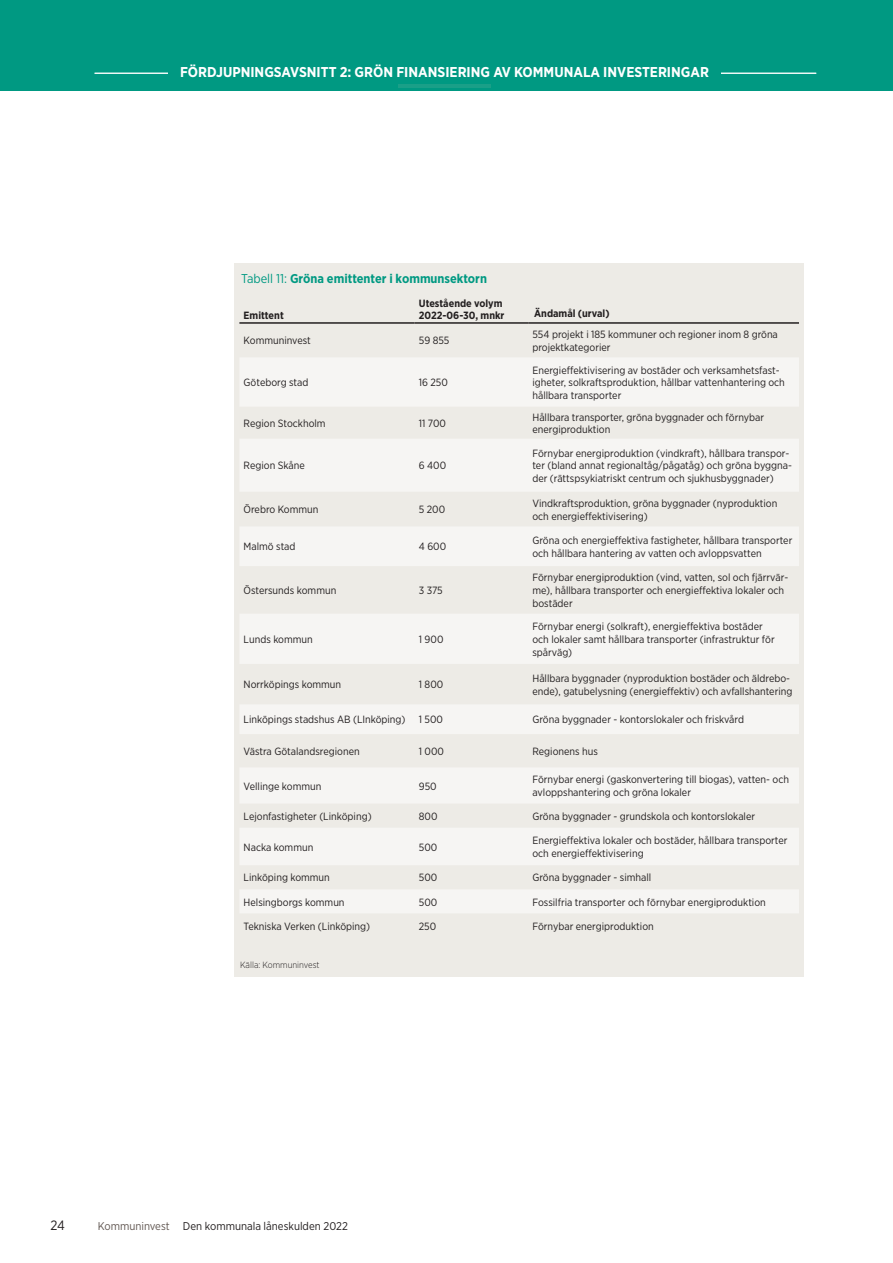
<style>
.page{position:relative;width:893px;height:1263px;background:#fff}
.page>*{position:absolute;margin:0;border:0;box-sizing:border-box;transform-origin:0 0}
.t1{font:700 14.25px "Gotham Narrow";color:#fff}
.t2{font:13.5px "Gotham Narrow";color:#231f20}
.Rubrik_tabell_och_fi{font:700 12.75px "Gotham Narrow";color:#009982}
.t3{font:11.25px "Gotham Narrow";color:#231f20}
.Brödtext{font:10.5px/12.6px "Gotham Narrow";color:#231f20}
.Brödtext-2{font:700 10.5px/12px "Gotham Narrow";color:#231f20}
.Brödtext-3{font:300 9px "Gotham Narrow";color:#231f20}
.s1{font-weight:400}
.s2{color:#615752}
</style>
<div class="page">
<div style="left:0;top:0;width:893px;height:90px;background:#009982"></div>
<div style="left:234px;top:264px;width:570px;height:713px;background:#edebe6"></div>
<svg style="left:240px;top:358px;width:559px;height:555px;fill:#f6f5f3"></svg>
<hr style="left:239px;top:322px;width:176px;height:2px;background:#231f20">
<hr style="left:415px;top:322px;width:113px;height:2px;background:#231f20">
<hr style="left:528px;top:322px;width:271px;height:2px;background:#231f20">
<div style="left:398px;top:68px;width:93px;height:20px;background:#1a9f88"></div>
<hr style="left:95px;top:73px;width:721px;height:1px;background:#fff">
<div style="left:168px;top:66px;width:553px;height:18px;background:#009982"></div>
<p class="t1" style="left:180px;top:63px;width:530px">FÖRDJUPNINGSAVSNITT 2: GRÖN FINANSIERING AV KOMMUNALA INVESTERINGAR</p>
<p class="t1" style="left:417px;top:66px;width:56px">KAPITEL</p>
<p class="Rubrik_tabell_och_fi" style="left:241px;top:271px;width:247px"><span class="s1">Tabell 11:</span> Gröna emittenter i kommunsektorn</p>
<p class="Brödtext-2" style="left:244px;top:309px;width:42px">Emittent</p>
<p class="Brödtext-2" style="left:419px;top:297px;width:87px">Utestående volym<br>2022-06-30, mnkr</p>
<p class="Brödtext-2" style="left:534px;top:307px;width:77px">Ändamål (urval)</p>
<p class="Brödtext" style="left:244px;top:334px;width:69px">Kommuninvest</p>
<p class="Brödtext" style="left:419px;top:334px;width:32px">59 855</p>
<p class="Brödtext" style="left:532px;top:328px;width:247px">554 projekt i 185 kommuner och regioner inom 8 gröna projektkategorier</p>
<p class="Brödtext" style="left:244px;top:376px;width:66px">Göteborg stad</p>
<p class="Brödtext" style="left:419px;top:376px;width:31px">16 250</p>
<p class="Brödtext" style="left:532px;top:363px;width:254px">Energieffektivisering av bostäder och verksamhetsfast&shy;igheter, solkraftsproduktion, hållbar vattenhantering och hållbara transporter</p>
<p class="Brödtext" style="left:244px;top:417px;width:83px">Region Stockholm</p>
<p class="Brödtext" style="left:419px;top:417px;width:29px">11 700</p>
<p class="Brödtext" style="left:532px;top:410px;width:233px">Hållbara transporter, gröna byggnader och förnybar energiproduktion</p>
<p class="Brödtext" style="left:244px;top:459px;width:63px">Region Skåne</p>
<p class="Brödtext" style="left:419px;top:459px;width:29px">6 400</p>
<p class="Brödtext" style="left:532px;top:447px;width:261px">Förnybar energiproduktion (vindkraft), hållbara transpor&shy;ter (bland annat regionaltåg/pågatåg) och gröna byggna&shy;der (rättspsykiatriskt centrum och sjukhusbyggnader)</p>
<p class="Brödtext" style="left:244px;top:503px;width:76px">Örebro Kommun</p>
<p class="Brödtext" style="left:419px;top:503px;width:28px">5 200</p>
<p class="Brödtext" style="left:532px;top:497px;width:246px">Vindkraftsproduktion, gröna byggnader (nyproduktion och energieffektivisering)</p>
<p class="Brödtext" style="left:244px;top:540px;width:53px">Malmö stad</p>
<p class="Brödtext" style="left:419px;top:540px;width:29px">4 600</p>
<p class="Brödtext" style="left:532px;top:534px;width:261px">Gröna och energieffektiva fastigheter, hållbara transporter och hållbara hantering av vatten och avloppsvatten</p>
<p class="Brödtext" style="left:244px;top:584px;width:94px">Östersunds kommun</p>
<p class="Brödtext" style="left:419px;top:584px;width:25px">3 375</p>
<p class="Brödtext" style="left:532px;top:571px;width:257px">Förnybar energiproduktion (vind, vatten, sol och fjärrvär&shy;me), hållbara transporter och energieffektiva lokaler och bostäder</p>
<p class="Brödtext" style="left:244px;top:633px;width:71px">Lunds kommun</p>
<p class="Brödtext" style="left:419px;top:633px;width:26px">1 900</p>
<p class="Brödtext" style="left:532px;top:620px;width:244px">Förnybar energi (solkraft), energieffektiva bostäder och lokaler samt hållbara transporter (infrastruktur för spårväg)</p>
<p class="Brödtext" style="left:244px;top:678px;width:99px">Norrköpings kommun</p>
<p class="Brödtext" style="left:419px;top:678px;width:26px">1 800</p>
<p class="Brödtext" style="left:532px;top:672px;width:261px">Hållbara byggnader (nyproduktion bostäder och äldrebo&shy;ende), gatubelysning (energieffektiv) och avfallshantering</p>
<p class="Brödtext" style="left:244px;top:713px;width:163px">Linköpings stadshus AB (LInköping)</p>
<p class="Brödtext" style="left:419px;top:713px;width:26px">1 500</p>
<p class="Brödtext" style="left:532px;top:713px;width:213px">Gröna byggnader - kontorslokaler och friskvård</p>
<p class="Brödtext" style="left:244px;top:745px;width:118px">Västra Götalandsregionen</p>
<p class="Brödtext" style="left:419px;top:745px;width:27px">1 000</p>
<p class="Brödtext" style="left:532px;top:745px;width:67px">Regionens hus</p>
<p class="Brödtext" style="left:244px;top:779px;width:79px">Vellinge kommun</p>
<p class="Brödtext" style="left:419px;top:779px;width:19px">950</p>
<p class="Brödtext" style="left:532px;top:773px;width:258px">Förnybar energi (gaskonvertering till biogas), vatten- och avloppshantering och gröna lokaler</p>
<p class="Brödtext" style="left:244px;top:810px;width:129px">Lejonfastigheter (Linköping)</p>
<p class="Brödtext" style="left:419px;top:810px;width:20px">800</p>
<p class="Brödtext" style="left:532px;top:810px;width:224px">Gröna byggnader - grundskola och kontorslokaler</p>
<p class="Brödtext" style="left:244px;top:840px;width:71px">Nacka kommun</p>
<p class="Brödtext" style="left:419px;top:840px;width:20px">500</p>
<p class="Brödtext" style="left:532px;top:834px;width:256px">Energieffektiva lokaler och bostäder, hållbara transporter och energieffektivisering</p>
<p class="Brödtext" style="left:244px;top:871px;width:88px">Linköping kommun</p>
<p class="Brödtext" style="left:419px;top:871px;width:20px">500</p>
<p class="Brödtext" style="left:532px;top:871px;width:120px">Gröna byggnader - simhall</p>
<p class="Brödtext" style="left:244px;top:895px;width:102px">Helsingborgs kommun</p>
<p class="Brödtext" style="left:419px;top:895px;width:20px">500</p>
<p class="Brödtext" style="left:532px;top:895px;width:235px">Fossilfria transporter och förnybar energiproduktion</p>
<p class="Brödtext" style="left:244px;top:919px;width:128px">Tekniska Verken (Linköping)</p>
<p class="Brödtext" style="left:419px;top:919px;width:19px">250</p>
<p class="Brödtext" style="left:532px;top:919px;width:123px">Förnybar energiproduktion</p>
<p class="Brödtext-3" style="left:240px;top:960px;width:81px">Källa: Kommuninvest</p>
<p class="t2" style="left:51px;top:1216px;width:16px">24</p>
<p class="t3" style="left:98px;top:1218px;width:252px"><span class="s2">Kommuninvest</span> Den kommunala låneskulden 2022</p>
</div>
